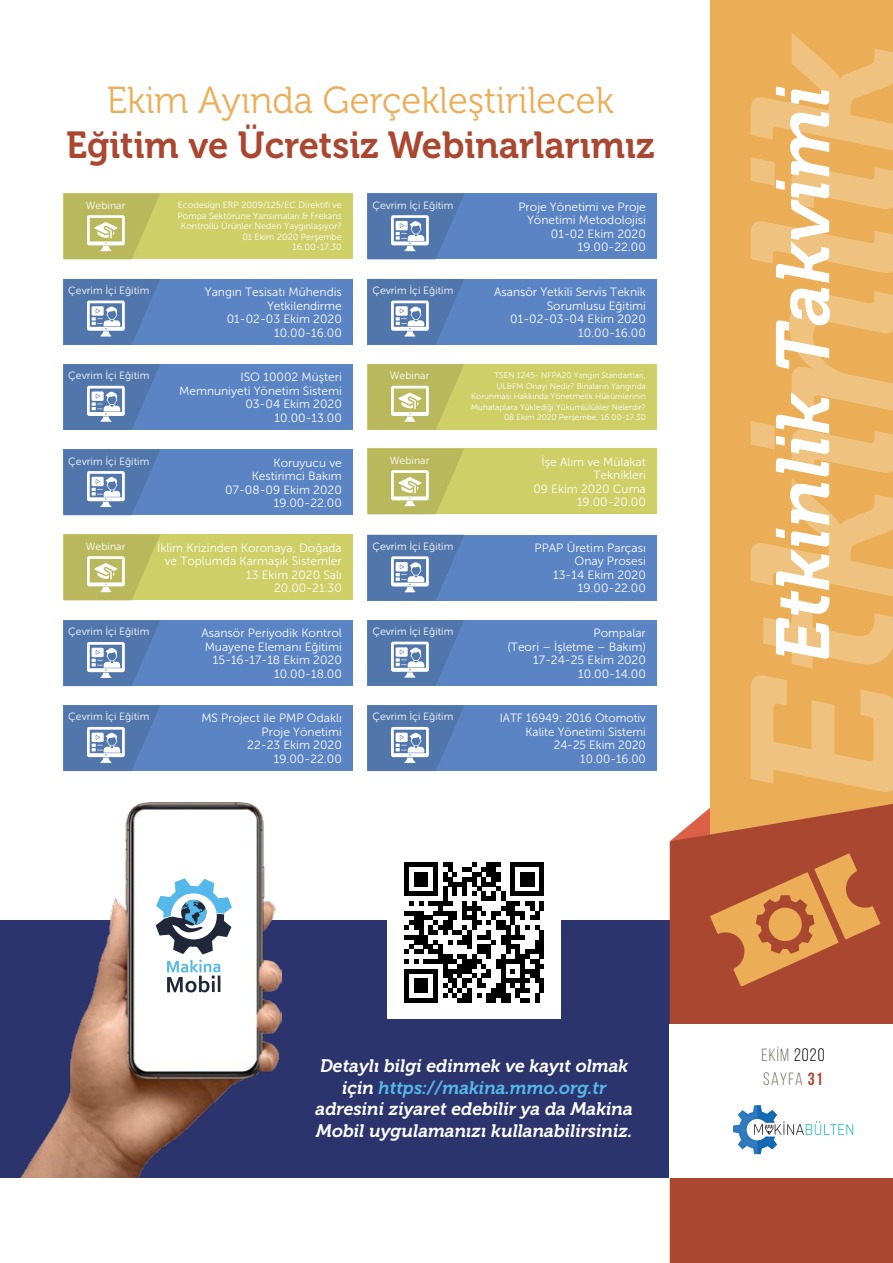
<style>
.page{position:relative;width:893px;height:1263px;background:#fff}
.page>*{position:absolute;margin:0;border:0;box-sizing:border-box;transform-origin:0 0}
.t1{font:italic 75px "Museo 700";color:#fff}
.t2{font:37.5px "Museo 700";color:#aa4731}
.t3{font:37.5px "Museo 300";color:#ebae57}
.t4{font:italic 18px/21.6px "Museo 700";color:#fff;text-align:center}
.t5{font:17.7px/24px "Bebas Neue";letter-spacing:.06em;color:#73776c}
.t6{font:12px/13.5px "Museo Sans 300";color:#fff;text-align:right}
.t7{font:10.5px "Museo Sans 300";color:#fff}
.t8{font:9px/10.5px "Museo Sans 300";color:#fff;text-align:right}
.t9{font:8.25px/10.5px "Museo Sans 300";color:#fff;text-align:right}
.s1{color:#54b8ea}
.s2{font-size:18px;color:#000}
.s3{font-size:18px}
.s4{font-weight:700;color:#aa4731}
</style>
<div class="page">
<div style="left:0;top:920px;width:893px;height:258px;background:#2c346d"></div>
<div style="left:710px;top:0;width:183px;height:1263px;background:#ebae57"></div>
<svg style="left:751px;top:33px;width:142px;height:759px"></svg>
<div style="left:670px;top:804px;width:223px;height:459px;background:#aa4731"></div>
<div style="left:670px;top:1024px;width:223px;height:154px;background:#fff"></div>
<svg style="left:670px;top:807px;width:210px;height:180px"></svg>
<svg style="left:733px;top:1105px;width:120px;height:49px"></svg>
<img style="left:20px;top:803px;width:262px;height:375px">
<svg style="left:156px;top:878px;width:76px;height:76px"></svg>
<svg style="left:167px;top:960px;width:53px;height:32px;background:#b1c3ce"></svg>
<div style="left:388px;top:846px;width:173px;height:173px;background:#fff"></div>
<svg style="left:404px;top:862px;width:140px;height:140px"></svg>
<div style="left:64px;top:193px;width:289px;height:66px;background:#cecf67"></div>
<svg style="left:64px;top:194px;width:96px;height:65px"></svg>
<div style="left:368px;top:364px;width:289px;height:66px;background:#cecf67"></div>
<svg style="left:368px;top:364px;width:96px;height:66px;background:#c2c16d"></svg>
<div style="left:64px;top:534px;width:289px;height:66px;background:#cecf67"></div>
<svg style="left:64px;top:535px;width:96px;height:65px"></svg>
<div style="left:368px;top:448px;width:289px;height:66px;background:#cecf67"></div>
<svg style="left:368px;top:449px;width:96px;height:65px"></svg>
<div style="left:64px;top:279px;width:289px;height:66px;background:#5b84c4"></div>
<svg style="left:64px;top:279px;width:96px;height:66px"></svg>
<div style="left:64px;top:364px;width:289px;height:66px;background:#5b84c4"></div>
<svg style="left:64px;top:364px;width:96px;height:66px;background:#6587b8"></svg>
<div style="left:64px;top:449px;width:289px;height:66px;background:#5b84c4"></div>
<svg style="left:64px;top:449px;width:96px;height:66px"></svg>
<div style="left:64px;top:620px;width:289px;height:66px;background:#5b84c4"></div>
<svg style="left:64px;top:620px;width:96px;height:66px"></svg>
<div style="left:64px;top:705px;width:289px;height:66px;background:#5b84c4"></div>
<svg style="left:64px;top:705px;width:96px;height:66px"></svg>
<div style="left:368px;top:193px;width:289px;height:66px;background:#5b84c4"></div>
<svg style="left:368px;top:194px;width:96px;height:65px;background:#6687b8"></svg>
<div style="left:368px;top:279px;width:289px;height:66px;background:#5b84c4"></div>
<svg style="left:368px;top:279px;width:96px;height:66px"></svg>
<div style="left:368px;top:535px;width:289px;height:65px;background:#5b84c4"></div>
<svg style="left:368px;top:535px;width:96px;height:65px;background:#6687b8"></svg>
<div style="left:368px;top:620px;width:289px;height:66px;background:#5b84c4"></div>
<svg style="left:368px;top:620px;width:96px;height:66px"></svg>
<div style="left:368px;top:705px;width:289px;height:66px;background:#5b84c4"></div>
<svg style="left:368px;top:705px;width:96px;height:66px"></svg>
<h2 class="t3" style="left:107px;top:80px;width:508px">Ekim Ayında Gerçekleştirilecek</h2>
<h2 class="t2" style="left:66px;top:124px;width:590px">Eğitim ve Ücretsiz Webinarlarımız</h2>
<p class="t7" style="left:86px;top:199px;width:41px">Webinar</p>
<p class="t8" style="left:177px;top:200px;width:166px">Ecodesign ERP 2009/125/EC Direktifi ve<br>Pompa Sektörüne Yansımaları &amp; Frekans<br>Kontrollü Ürünler Neden Yaygınlaşıyor?<br>01 Ekim 2020 Perşembe<br>16.00-17.30</p>
<p class="t7" style="left:372px;top:199px;width:82px">Çevrim İçi Eğitim</p>
<p class="t6" style="left:518px;top:200px;width:129px">Proje Yönetimi ve Proje<br>Yönetimi Metodolojisi<br>01-02 Ekim 2020<br>19.00-22.00</p>
<p class="t7" style="left:372px;top:285px;width:82px">Çevrim İçi Eğitim</p>
<p class="t6" style="left:494px;top:285px;width:153px">Asansör Yetkili Servis Teknik<br>Sorumlusu Eğitimi<br>01-02-03-04 Ekim 2020<br>10.00-16.00</p>
<p class="t7" style="left:68px;top:285px;width:82px">Çevrim İçi Eğitim</p>
<p class="t6" style="left:205px;top:285px;width:139px">Yangın Tesisatı Mühendis<br>Yetkilendirme<br>01-02-03 Ekim 2020<br>10.00-16.00</p>
<p class="t7" style="left:68px;top:370px;width:82px">Çevrim İçi Eğitim</p>
<p class="t6" style="left:179px;top:370px;width:164px">ISO 10002 Müşteri<br>Memnuniyeti Yönetim Sistemi<br>03-04 Ekim 2020<br>10.00-13.00</p>
<p class="t7" style="left:68px;top:455px;width:82px">Çevrim İçi Eğitim</p>
<p class="t6" style="left:225px;top:456px;width:118px">Koruyucu ve<br>Kestirimci Bakım<br>07-08-09 Ekim 2020<br>19.00-22.00</p>
<p class="t7" style="left:390px;top:370px;width:41px">Webinar</p>
<p class="t9" style="left:471px;top:370px;width:176px">TSEN 1245- NFPA20 Yangın Standartları, UL&amp;FM Onayı Nedir? Binaların Yangında Korunması Hakkında Yönetmelik Hükümlerinin Muhataplara Yüklediği Yükümlülükler Nelerdir?<br>08 Ekim 2020 Perşembe, 16.00-17.30</p>
<p class="t7" style="left:390px;top:454px;width:41px">Webinar</p>
<p class="t6" style="left:533px;top:455px;width:114px">İşe Alım ve Mülakat<br>Teknikleri<br>09 Ekim 2020 Cuma<br>19.00-20.00</p>
<p class="t7" style="left:86px;top:540px;width:41px">Webinar</p>
<p class="t6" style="left:157px;top:541px;width:186px">İklim Krizinden Koronaya, Doğada ve Toplumda Karmaşık Sistemler<br>13 Ekim 2020 Salı<br>20.00-21.30</p>
<p class="t7" style="left:68px;top:626px;width:82px">Çevrim İçi Eğitim</p>
<p class="t6" style="left:202px;top:627px;width:142px">Asansör Periyodik Kontrol<br>Muayene Elemanı Eğitimi<br>15-16-17-18 Ekim 2020<br>10.00-18.00</p>
<p class="t7" style="left:68px;top:711px;width:82px">Çevrim İçi Eğitim</p>
<p class="t6" style="left:201px;top:712px;width:142px">MS Project ile PMP Odaklı<br>Proje Yönetimi<br>22-23 Ekim 2020<br>19.00-22.00</p>
<p class="t7" style="left:372px;top:540px;width:82px">Çevrim İçi Eğitim</p>
<p class="t6" style="left:534px;top:541px;width:113px">PPAP Üretim Parçası<br>Onay Prosesi<br>13-14 Ekim 2020<br>19.00-22.00</p>
<p class="t7" style="left:372px;top:626px;width:82px">Çevrim İçi Eğitim</p>
<p class="t6" style="left:507px;top:626px;width:140px">Pompalar<br>(Teori – İşletme – Bakım)<br>17-24-25 Ekim 2020<br>10.00-14.00</p>
<p class="t7" style="left:372px;top:711px;width:82px">Çevrim İçi Eğitim</p>
<p class="t6" style="left:500px;top:712px;width:148px">IATF 16949: 2016 Otomotiv<br>Kalite Yönetimi Sistemi<br>24-25 Ekim 2020<br>10.00-16.00</p>
<h1 class="t1" style="left:761px;top:663px;width:579px;rotate:-90deg">Etkinlik Takvimi</h1>
<h3 class="t4" style="left:316px;top:1055px;width:319px">Detaylı bilgi edinmek ve kayıt olmak için <span class="s1">https://makina.mmo.org.tr </span>adresini ziyaret edebilir ya da Makina Mobil uygulamanızı kullanabilirsiniz.</h3>
<h3 class="t5" style="left:761px;top:1043px;width:65px">EKİM <span class="s2">2020<br></span><span class="s3">SA</span>YFA <span class="s4">31</span></h3>
</div>
